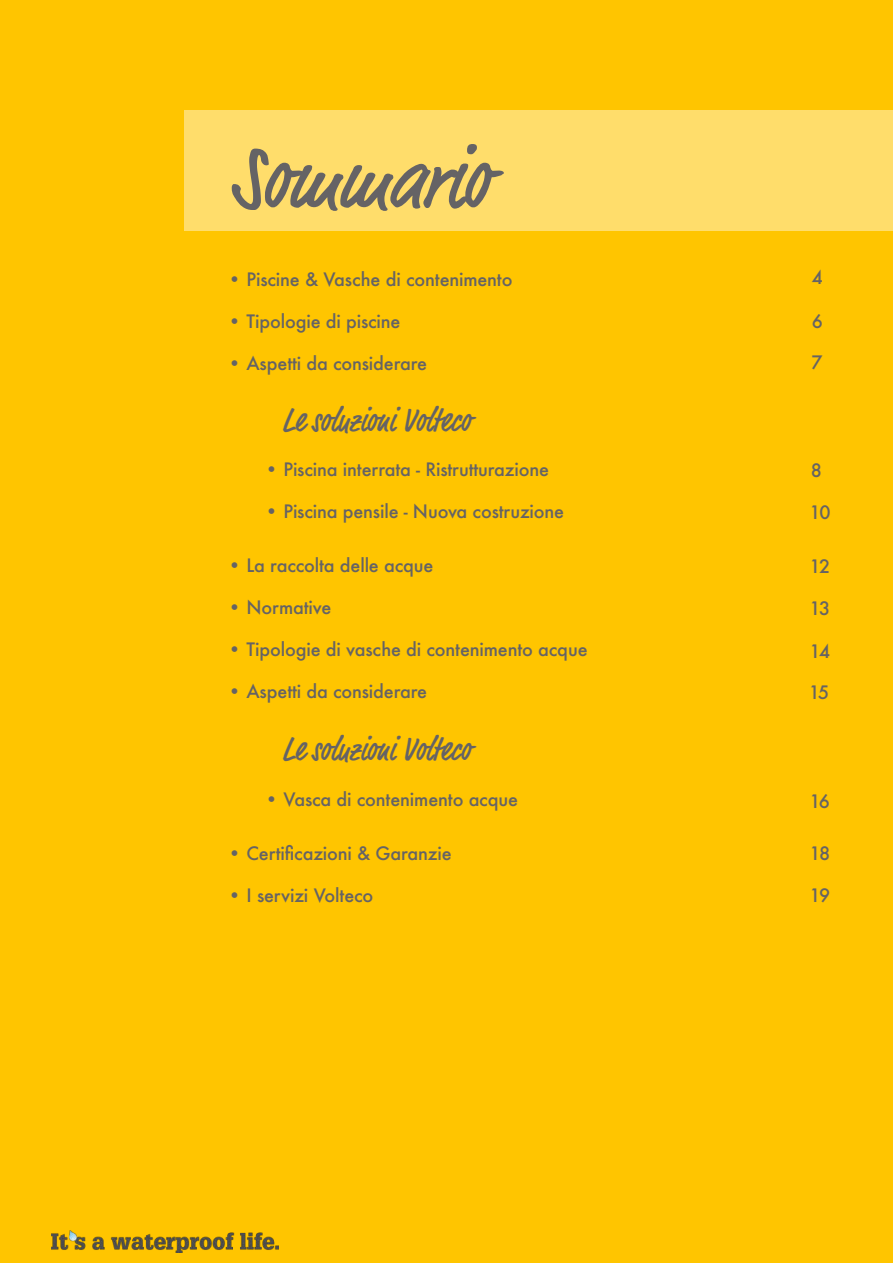
<style>
.page{position:relative;width:893px;height:1263px;background:#ffc500}
.page>*{position:absolute;margin:0;border:0;box-sizing:border-box;transform-origin:0 0}
.t1{font:500 condensed 90px "Market";color:#656365}
.t2{font:500 condensed 34.5px "Market";color:#656365}
.t3{font:500 18px "Futura";letter-spacing:-.01em;color:#656365}
</style>
<div class="page">
<div style="left:184px;top:111px;width:709px;height:120px;background:#ffdd6b"></div>
<h1 class="t1" style="left:230px;top:125px;width:261px">Sommario</h1>
<p class="t3" style="left:228px;top:267px;width:286px">• Piscine &amp; Vasche di contenimento</p>
<p class="t3" style="left:228px;top:309px;width:174px">• Tipologie di piscine</p>
<p class="t3" style="left:228px;top:351px;width:201px">• Aspetti da considerare</p>
<h2 class="t2" style="left:282px;top:399px;width:191px">Le soluzioni Volteco</h2>
<p class="t3" style="left:265px;top:457px;width:286px">• Piscina interrata - Ristrutturazione</p>
<p class="t3" style="left:265px;top:499px;width:301px">• Piscina pensile - Nuova costruzione</p>
<p class="t3" style="left:228px;top:553px;width:207px">• La raccolta delle acque</p>
<p class="t3" style="left:228px;top:595px;width:105px">• Normative</p>
<p class="t3" style="left:228px;top:637px;width:361px">• Tipologie di vasche di contenimento acque</p>
<p class="t3" style="left:228px;top:679px;width:201px">• Aspetti da considerare</p>
<h2 class="t2" style="left:282px;top:729px;width:191px">Le soluzioni Volteco</h2>
<p class="t3" style="left:265px;top:787px;width:255px">• Vasca di contenimento acque</p>
<p class="t3" style="left:228px;top:841px;width:226px">• Certificazioni &amp; Garanzie</p>
<p class="t3" style="left:228px;top:883px;width:147px">• I servizi Volteco</p>
<p class="t3" style="left:812px;top:265px;width:13px">4</p>
<p class="t3" style="left:812px;top:309px;width:13px">6</p>
<p class="t3" style="left:811px;top:350px;width:13px">7</p>
<p class="t3" style="left:811px;top:458px;width:13px">8</p>
<p class="t3" style="left:810px;top:499px;width:22px">10</p>
<p class="t3" style="left:810px;top:554px;width:22px">12</p>
<p class="t3" style="left:810px;top:596px;width:22px">13</p>
<p class="t3" style="left:810px;top:639px;width:22px">14</p>
<p class="t3" style="left:809px;top:680px;width:22px">15</p>
<p class="t3" style="left:810px;top:789px;width:22px">16</p>
<p class="t3" style="left:810px;top:841px;width:22px">18</p>
<p class="t3" style="left:810px;top:883px;width:22px">19</p>
</div>
